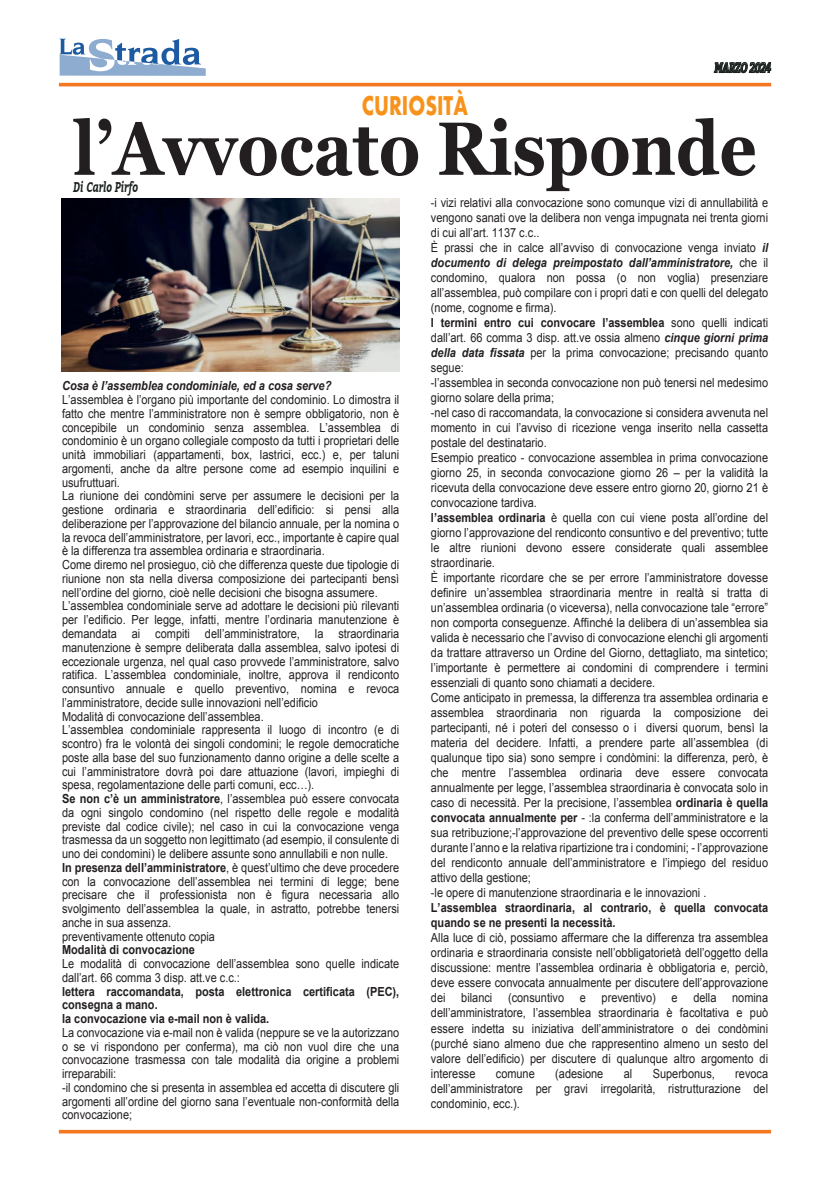
<style>
.page{position:relative;width:830px;height:1184px;background:#fff}
.page>*{position:absolute;margin:0;border:0;box-sizing:border-box;transform-origin:0 0}
.t1{font:700 75.25px "Georgia";color:#231f20;scale:.87 1}
.t2{font:700 25px "Futura";color:#f7931d;scale:.73 1}
.t3{font:italic 700 14px "Bitter";color:#1a211f;scale:.7 1}
.t4{font:italic 700 14px "Bitter";letter-spacing:-.045em;color:#1a211f;scale:.7 1}
.t5{font:12.5px/15px "Arial";color:#231f20;scale:.88 1}
.t6{font:700 12.5px/13.8px "Arial";color:#231f20;scale:.88 1}
.t7{font:italic 700 12.5px "Arial";color:#231f20;scale:.88 1}
.s1{font-weight:700}
.s2{font-weight:700;font-style:italic}
</style>
<div class="page">
<hr style="left:59px;top:83px;width:711px;height:3px;background:#f47721">
<svg style="left:60px;top:39px;width:146px;height:37px"></svg>
<svg style="left:59px;top:1129px;width:711px;height:4px;background:#f69552"></svg>
<svg style="left:713px;top:62px;width:57px;height:11px"></svg>
<img style="left:62px;top:198px;width:337px;height:174px">
<p class="t4" style="left:714px;top:59px;width:83px">MARZO 2024</p>
<h2 class="t2" style="left:362px;top:88px;width:147px">CURIOSITÀ</h2>
<h1 class="t1" style="left:73px;top:92px;width:786px">l’Avvocato Risponde</h1>
<p class="t3" style="left:73px;top:179px;width:94px">Di Carlo Pirfo</p>
<p class="t7" style="left:62px;top:378px;width:307px">Cosa è l’assemblea condominiale, ed a cosa serve?</p>
<p class="t5" style="left:62px;top:393px;width:384px;line-height:13.8px">L’assemblea è l’organo più importante del condominio. Lo dimostra il fatto che mentre l’amministratore non è sempre obbligatorio, non è concepibile un condominio senza assemblea. L’assemblea di condominio è un organo collegiale composto da tutti i proprietari delle unità immobiliari (appartamenti, box, lastrici, ecc.) e, per taluni argomenti, anche da altre persone come ad esempio inquilini e usufruttuari.<br>La riunione dei condòmini serve per assumere le decisioni per la gestione ordinaria e straordinaria dell’edificio: si pensi alla deliberazione per l’approvazione del bilancio annuale, per la nomina o la revoca dell’amministratore, per lavori, ecc., importante è capire qual è la differenza tra assemblea ordinaria e straordinaria.<br>Come diremo nel prosieguo, ciò che differenza queste due tipologie di riunione non sta nella diversa composizione dei partecipanti bensì nell’ordine del giorno, cioè nelle decisioni che bisogna assumere.<br>L’assemblea condominiale serve ad adottare le decisioni più rilevanti per l’edificio. Per legge, infatti, mentre l’ordinaria manutenzione è demandata ai compiti dell’amministratore, la straordinaria manutenzione è sempre deliberata dalla assemblea, salvo ipotesi di eccezionale urgenza, nel qual caso provvede l’amministratore, salvo ratifica. L’assemblea condominiale, inoltre, approva il rendiconto consuntivo annuale e quello preventivo, nomina e revoca l’amministratore, decide sulle innovazioni nell’edificio<br>Modalità di convocazione dell’assemblea.<br>L’assemblea condominiale rappresenta il luogo di incontro (e di scontro) fra le volontà dei singoli condomini; le regole democratiche poste alla base del suo funzionamento danno origine a delle scelte a cui l’amministratore dovrà poi dare attuazione (lavori, impieghi di spesa, regolamentazione delle parti comuni, ecc…).<br><span class="s1">Se non c’è un amministratore</span>, l’assemblea può essere convocata da ogni singolo condomino (nel rispetto delle regole e modalità previste dal codice civile); nel caso in cui la convocazione venga trasmessa da un soggetto non legittimato (ad esempio, il consulente di uno dei condomini) le delibere assunte sono annullabili e non nulle.<br><span class="s1">In presenza dell’amministratore</span>, è quest’ultimo che deve procedere con la convocazione dell’assemblea nei termini di legge; bene precisare che il professionista non è figura necessaria allo svolgimento dell’assemblea la quale, in astratto, potrebbe tenersi anche in sua assenza.<br>preventivamente ottenuto copia</p>
<p class="t6" style="left:62px;top:943px;width:152px">Modalità di convocazione</p>
<p class="t5" style="left:62px;top:957px;width:384px;line-height:13.8px">Le modalità di convocazione dell’assemblea sono quelle indicate dall’art. 66 comma 3 disp. att.ve c.c.:</p>
<p class="t6" style="left:62px;top:984px;width:384px">lettera raccomandata, posta elettronica certificata (PEC), consegna a mano.<br>la convocazione via e-mail non è valida.</p>
<p class="t5" style="left:62px;top:1025px;width:384px;line-height:13.8px">La convocazione via e-mail non è valida (neppure se ve la autorizzano o se vi rispondono per conferma), ma ciò non vuol dire che una convocazione trasmessa con tale modalità dia origine a problemi irreparabili:<br>-il condomino che si presenta in assemblea ed accetta di discutere gli argomenti all’ordine del giorno sana l’eventuale non-conformità della convocazione;</p>
<p class="t5" style="left:431px;top:195px;width:384px">-i vizi relativi alla convocazione sono comunque vizi di annullabilità e vengono sanati ove la delibera non venga impugnata nei trenta giorni di cui all’art. 1137 c.c..<br>È prassi che in calce all’avviso di convocazione venga inviato <span class="s2">il documento di delega preimpostato dall’amministratore,</span> che il condomino, qualora non possa (o non voglia) presenziare all’assemblea, può compilare con i propri dati e con quelli del delegato (nome, cognome e firma).<br><span class="s1">I termini entro cui convocare l’assemblea</span> sono quelli indicati dall’art. 66 comma 3 disp. att.ve ossia almeno <span class="s2">cinque giorni prima della data fissata</span> per la prima convocazione; precisando quanto segue:<br>-l’assemblea in seconda convocazione non può tenersi nel medesimo giorno solare della prima;<br>-nel caso di raccomandata, la convocazione si considera avvenuta nel momento in cui l’avviso di ricezione venga inserito nella cassetta postale del destinatario.<br>Esempio preatico - convocazione assemblea in prima convocazione giorno 25, in seconda convocazione giorno 26 – per la validità la ricevuta della convocazione deve essere entro giorno 20, giorno 21 è convocazione tardiva.<br><span class="s1">l’assemblea ordinaria</span> è quella con cui viene posta all’ordine del giorno l’approvazione del rendiconto consuntivo e del preventivo; tutte le altre riunioni devono essere considerate quali assemblee straordinarie.<br>È importante ricordare che se per errore l’amministratore dovesse definire un’assemblea straordinaria mentre in realtà si tratta di un’assemblea ordinaria (o viceversa), nella convocazione tale “errore” non comporta conseguenze. Affinché la delibera di un’assemblea sia valida è necessario che l’avviso di convocazione elenchi gli argomenti da trattare attraverso un Ordine del Giorno, dettagliato, ma sintetico; l’importante è permettere ai condomini di comprendere i termini essenziali di quanto sono chiamati a decidere.<br>Come anticipato in premessa, la differenza tra assemblea ordinaria e assemblea straordinaria non riguarda la composizione dei partecipanti, né i poteri del consesso o i diversi quorum, bensì la materia del decidere. Infatti, a prendere parte all’assemblea (di qualunque tipo sia) sono sempre i condòmini: la differenza, però, è che mentre l’assemblea ordinaria deve essere convocata annualmente per legge, l’assemblea straordinaria è convocata solo in caso di necessità. Per la precisione, l’assemblea <span class="s1">ordinaria è quella convocata annualmente per</span> - :la conferma dell’amministratore e la sua retribuzione;-l’approvazione del preventivo delle spese occorrenti durante l’anno e la relativa ripartizione tra i condomini; - l’approvazione del rendiconto annuale dell’amministratore e l’impiego del residuo attivo della gestione;<br>-le opere di manutenzione straordinaria e le innovazioni .</p>
<p class="t6" style="left:431px;top:900px;width:384px;line-height:15px">L’assemblea straordinaria, al contrario, è quella convocata quando se ne presenti la necessità.</p>
<p class="t5" style="left:431px;top:930px;width:384px;text-align:justify">Alla luce di ciò, possiamo affermare che la differenza tra assemblea ordinaria e straordinaria consiste nell’obbligatorietà dell’oggetto della discussione: mentre l’assemblea ordinaria è obbligatoria e, perciò, deve essere convocata annualmente per discutere dell’approvazione dei</p>
<p class="t5" style="left:461px;top:990px;width:37px">bilanci</p>
<p class="t5" style="left:508px;top:990px;width:65px">(consuntivo</p>
<p class="t5" style="left:579px;top:990px;width:8px">e</p>
<p class="t5" style="left:601px;top:990px;width:63px">preventivo)</p>
<p class="t5" style="left:671px;top:990px;width:8px">e</p>
<p class="t5" style="left:693px;top:990px;width:28px">della</p>
<p class="t5" style="left:431px;top:990px;width:384px;text-align:justify;text-indent:301px">nomina dell’amministratore, l’assemblea straordinaria è facoltativa e può essere indetta su iniziativa dell’amministratore o dei condòmini (purché siano almeno due che rappresentino almeno un sesto del valore dell’edificio) per discutere di qualunque altro argomento di interesse</p>
<p class="t5" style="left:495px;top:1065px;width:46px">comune</p>
<p class="t5" style="left:555px;top:1065px;width:56px">(adesione</p>
<p class="t5" style="left:623px;top:1065px;width:11px">al</p>
<p class="t5" style="left:652px;top:1065px;width:72px">Superbonus,</p>
<p class="t5" style="left:431px;top:1065px;width:384px;text-align:justify;text-indent:304px">revoca dell’amministratore per gravi irregolarità, ristrutturazione del condominio, ecc.).</p>
</div>
